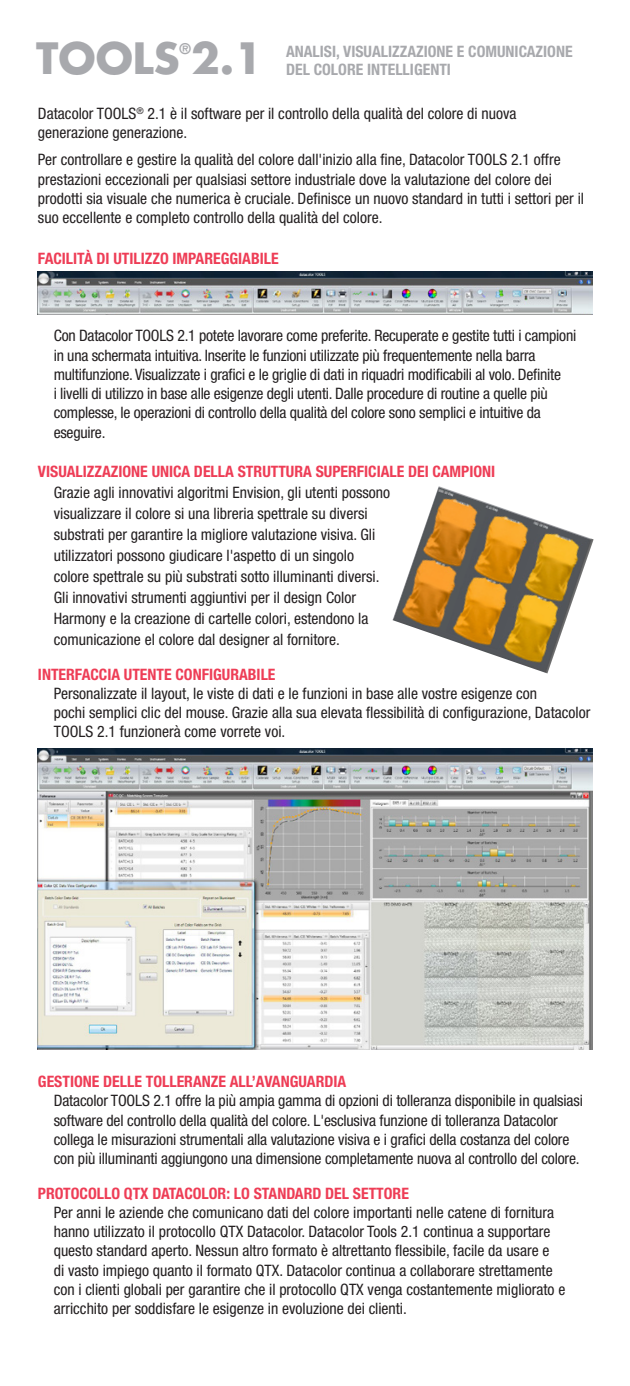
<style>
.page{position:relative;width:630px;height:1386px;background:#fff}
.page>*{position:absolute;margin:0;border:0;box-sizing:border-box;transform-origin:0 0}
.t1{font:700 42px "Futura Std";color:#a8a9ad}
._1st_Paragraph_Page{font:condensed 15.75px/19.2px "Helvetica Neue LT Std";color:#231f20}
.Sub_Headline_Front{font:700 condensed 15.75px "Helvetica Neue LT Std";color:#ee3d56}
.Back_Headline{font:700 condensed 15.75px "Helvetica Neue LT Std";color:#a8a9ad}
.t2{font:700 14.35px "Futura Std";color:#a8a9ad}
</style>
<div class="page">
<img style="left:38px;top:272px;width:554px;height:43px">
<img style="left:393px;top:486px;width:201px;height:187px">
<img style="left:38px;top:748px;width:554px;height:302px">
<p class="t1" style="left:36px;top:31px;width:229px">TOOLS 2.1</p>
<p class="t2" style="left:180px;top:39px;width:13px">®</p>
<p class="Back_Headline" style="left:286px;top:42px;width:288px">ANALISI, VISUALIZZAZIONE E COMUNICAZIONE</p>
<p class="Back_Headline" style="left:286px;top:60px;width:166px">DEL COLORE INTELLIGENTI</p>
<p class="_1st_Paragraph_Page" style="left:38px;top:104px;width:480px">Datacolor TOOLS<sup>®</sup> 2.1 è il software per il controllo della qualità del colore di nuova generazione generazione.</p>
<p class="_1st_Paragraph_Page" style="left:38px;top:150px;width:548px">Per controllare e gestire la qualità del colore dall'inizio alla fine, Datacolor TOOLS 2.1 offre prestazioni eccezionali per qualsiasi settore industriale dove la valutazione del colore dei prodotti sia visuale che numerica è cruciale. Definisce un nuovo standard in tutti i settori per il suo eccellente e completo controllo della qualità del colore.</p>
<p class="Sub_Headline_Front" style="left:38px;top:249px;width:242px">FACILITÀ DI UTILIZZO IMPAREGGIABILE</p>
<p class="_1st_Paragraph_Page" style="left:54px;top:326px;width:524px">Con Datacolor TOOLS 2.1 potete lavorare come preferite. Recuperate e gestite tutti i campioni in una schermata intuitiva. Inserite le funzioni utilizzate più frequentemente nella barra multifunzione. Visualizzate i grafici e le griglie di dati in riquadri modificabili al volo. Definite<br>i livelli di utilizzo in base alle esigenze degli utenti. Dalle procedure di routine a quelle più complesse, le operazioni di controllo della qualità del colore sono semplici e intuitive da eseguire.</p>
<p class="Sub_Headline_Front" style="left:38px;top:462px;width:459px">VISUALIZZAZIONE UNICA DELLA STRUTTURA SUPERFICIALE DEI CAMPIONI</p>
<p class="_1st_Paragraph_Page" style="left:54px;top:482px;width:338px;line-height:21px">Grazie agli innovativi algoritmi Envision, gli utenti possono visualizzare il colore si una libreria spettrale su diversi substrati per garantire la migliore valutazione visiva. Gli utilizzatori possono giudicare l'aspetto di un singolo colore spettrale su più substrati sotto illuminanti diversi.<br>Gli innovativi strumenti aggiuntivi per il design Color Harmony e la creazione di cartelle colori, estendono la comunicazione el colore dal designer al fornitore.</p>
<p class="Sub_Headline_Front" style="left:38px;top:665px;width:239px">INTERFACCIA UTENTE CONFIGURABILE</p>
<p class="_1st_Paragraph_Page" style="left:54px;top:684px;width:538px">Personalizzate il layout, le viste di dati e le funzioni in base alle vostre esigenze con<br>pochi semplici clic del mouse. Grazie alla sua elevata flessibilità di configurazione, Datacolor<br>TOOLS 2.1 funzionerà come vorrete voi.</p>
<p class="Sub_Headline_Front" style="left:38px;top:1072px;width:310px">GESTIONE DELLE TOLLERANZE ALL’AVANGUARDIA</p>
<p class="_1st_Paragraph_Page" style="left:54px;top:1091px;width:531px">Datacolor TOOLS 2.1 offre la più ampia gamma di opzioni di tolleranza disponibile in qualsiasi software del controllo della qualità del colore. L'esclusiva funzione di tolleranza Datacolor collega le misurazioni strumentali alla valutazione visiva e i grafici della costanza del colore con più illuminanti aggiungono una dimensione completamente nuova al controllo del colore.</p>
<p class="Sub_Headline_Front" style="left:38px;top:1184px;width:372px">PROTOCOLLO QTX DATACOLOR: LO STANDARD DEL SETTORE</p>
<p class="_1st_Paragraph_Page" style="left:54px;top:1203px;width:513px">Per anni le aziende che comunicano dati del colore importanti nelle catene di fornitura hanno utilizzato il protocollo QTX Datacolor. Datacolor Tools 2.1 continua a supportare questo standard aperto. Nessun altro formato è altrettanto flessibile, facile da usare e<br>di vasto impiego quanto il formato QTX. Datacolor continua a collaborare strettamente con i clienti globali per garantire che il protocollo QTX venga costantemente migliorato e arricchito per soddisfare le esigenze in evoluzione dei clienti.</p>
</div>
